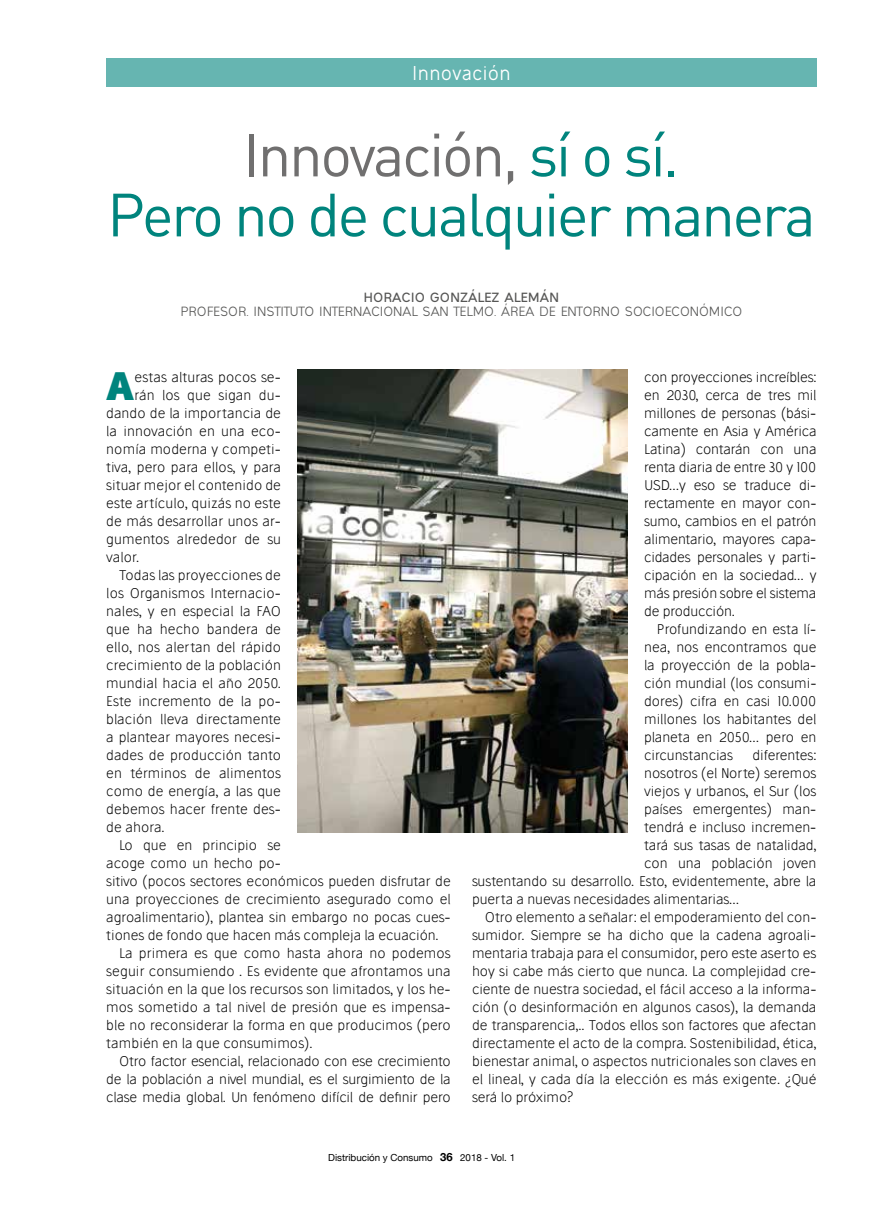
<style>
.page{position:relative;width:893px;height:1212px;background:#fff}
.page>*{position:absolute;margin:0;border:0;box-sizing:border-box;transform-origin:0 0}
.t1{font:60px/60px "DIN";letter-spacing:-.04em;color:#00847d;text-align:center}
.t2{font:700 38.4px "Stilu";color:#00847d}
.t3{font:18px "Ogonek";color:#fff}
.t4{font:300 13.5px/18px "Stilu";color:#000;text-align:justify}
.t5{font:12px "Ogonek";color:#575756}
.t6{font:700 12px "Ogonek";color:#575756}
.t7{font:9.75px "Helvetica Neue";color:#000}
.s1{color:#706f6f}
.s2{font-weight:700;font-size:11.25px}
</style>
<div class="page">
<img style="left:298px;top:370px;width:329px;height:462px">
<div style="left:106px;top:58px;width:710px;height:29px;background:#66b5b1"></div>
<h3 class="t3" style="left:412px;top:60px;width:100px">Innovación</h3>
<h1 class="t1" style="left:107px;top:124px;width:710px"><span class="s1">Innovación,</span> sí o sí.<br>Pero no de cualquier manera</h1>
<p class="t6" style="left:363px;top:288px;width:198px">HORACIO GONZÁLEZ ALEMÁN</p>
<p class="t5" style="left:180px;top:303px;width:563px">PROFESOR. INSTITUTO INTERNACIONAL SAN TELMO. ÁREA DE ENTORNO SOCIOECONÓMICO</p>
<h2 class="t2" style="left:106px;top:360px;width:30px">A</h2>
<p class="t4" style="left:135px;top:368px;width:148px">estas alturas pocos se-</p>
<p class="t4" style="left:135px;top:386px;width:148px">rán los que sigan du-</p>
<p class="t4" style="left:106px;top:404px;width:176px">dando de la importancia de</p>
<p class="t4" style="left:106px;top:422px;width:176px">la innovación en una eco-</p>
<p class="t4" style="left:106px;top:440px;width:176px">nomía moderna y competi-</p>
<p class="t4" style="left:106px;top:458px;width:176px">tiva, pero para ellos, y para</p>
<p class="t4" style="left:106px;top:476px;width:176px">situar mejor el contenido de</p>
<p class="t4" style="left:106px;top:494px;width:176px">este artículo, quizás no este</p>
<p class="t4" style="left:106px;top:512px;width:176px">de más desarrollar unos ar-</p>
<p class="t4" style="left:106px;top:530px;width:176px">gumentos alrededor de su</p>
<p class="t4" style="left:106px;top:548px;width:35px">valor.</p>
<p class="t4" style="left:119px;top:566px;width:163px">Todas las proyecciones de</p>
<p class="t4" style="left:106px;top:584px;width:176px">los Organismos Internacio-</p>
<p class="t4" style="left:106px;top:602px;width:176px">nales, y en especial la FAO</p>
<p class="t4" style="left:106px;top:620px;width:176px">que ha hecho bandera de</p>
<p class="t4" style="left:106px;top:638px;width:176px">ello, nos alertan del rápido</p>
<p class="t4" style="left:106px;top:656px;width:176px">crecimiento de la población</p>
<p class="t4" style="left:106px;top:674px;width:176px">mundial hacia el año 2050.</p>
<p class="t4" style="left:106px;top:692px;width:176px">Este incremento de la po-</p>
<p class="t4" style="left:106px;top:710px;width:176px">blación lleva directamente</p>
<p class="t4" style="left:106px;top:728px;width:176px">a plantear mayores necesi-</p>
<p class="t4" style="left:106px;top:746px;width:176px">dades de producción tanto</p>
<p class="t4" style="left:106px;top:764px;width:176px">en términos de alimentos</p>
<p class="t4" style="left:106px;top:782px;width:176px">como de energía, a las que</p>
<p class="t4" style="left:106px;top:800px;width:176px">debemos hacer frente des-</p>
<p class="t4" style="left:106px;top:818px;width:60px">de ahora.</p>
<p class="t4" style="left:119px;top:836px;width:163px">Lo que en principio se</p>
<p class="t4" style="left:106px;top:854px;width:176px">acoge como un hecho po-</p>
<p class="t4" style="left:106px;top:872px;width:346px">sitivo (pocos sectores económicos pueden disfrutar de</p>
<p class="t4" style="left:106px;top:890px;width:346px">una proyecciones de crecimiento asegurado como el</p>
<p class="t4" style="left:106px;top:908px;width:346px">agroalimentario), plantea sin embargo no pocas cues-</p>
<p class="t4" style="left:106px;top:926px;width:334px">tiones de fondo que hacen más compleja la ecuación.</p>
<p class="t4" style="left:119px;top:944px;width:333px">La primera es que como hasta ahora no podemos</p>
<p class="t4" style="left:106px;top:962px;width:346px">seguir consumiendo . Es evidente que afrontamos una</p>
<p class="t4" style="left:106px;top:980px;width:346px">situación en la que los recursos son limitados, y los he-</p>
<p class="t4" style="left:106px;top:998px;width:346px">mos sometido a tal nivel de presión que es impensa-</p>
<p class="t4" style="left:106px;top:1016px;width:346px">ble no reconsiderar la forma en que producimos (pero</p>
<p class="t4" style="left:106px;top:1034px;width:208px">también en la que consumimos).</p>
<p class="t4" style="left:119px;top:1052px;width:333px">Otro factor esencial, relacionado con ese crecimiento</p>
<p class="t4" style="left:106px;top:1070px;width:346px">de la población a nivel mundial, es el surgimiento de la</p>
<p class="t4" style="left:106px;top:1088px;width:346px">clase media global. Un fenómeno difícil de definir pero</p>
<p class="t4" style="left:644px;top:368px;width:174px">con proyecciones increíbles: en 2030, cerca de tres mil millones de personas (bási&shy;camente en Asia y América Latina) contarán con una renta diaria de entre 30 y 100<br>USD…y eso se traduce di&shy;rectamente en mayor con&shy;sumo, cambios en el patrón alimentario, mayores capa&shy;cidades personales y parti&shy;cipación en la sociedad… y más presión sobre el sistema de producción.</p>
<p class="t4" style="left:644px;top:620px;width:174px;text-indent:13px">Profundizando en esta lí&shy;nea, nos encontramos que la proyección de la pobla&shy;ción mundial (los consumi&shy;dores) cifra en casi 10.000 millones los habitantes del planeta en 2050… pero en circunstancias</p>
<p class="t4" style="left:752px;top:746px;width:65px">diferentes:</p>
<p class="t4" style="left:644px;top:764px;width:174px">nosotros (el Norte) seremos</p>
<p class="t4" style="left:644px;top:782px;width:174px">viejos y urbanos, el Sur (los</p>
<p class="t4" style="left:644px;top:800px;width:174px">países emergentes) man-</p>
<p class="t4" style="left:644px;top:818px;width:174px">tendrá e incluso incremen-</p>
<p class="t4" style="left:644px;top:836px;width:174px">tará sus tasas de natalidad,</p>
<p class="t4" style="left:644px;top:854px;width:174px">con una población joven</p>
<p class="t4" style="left:472px;top:872px;width:346px">sustentando su desarrollo. Esto, evidentemente, abre la</p>
<p class="t4" style="left:472px;top:890px;width:268px">puerta a nuevas necesidades alimentarias…</p>
<p class="t4" style="left:485px;top:908px;width:333px">Otro elemento a señalar: el empoderamiento del con-</p>
<p class="t4" style="left:472px;top:926px;width:346px">sumidor. Siempre se ha dicho que la cadena agroali-</p>
<p class="t4" style="left:472px;top:944px;width:346px">mentaria trabaja para el consumidor, pero este aserto es</p>
<p class="t4" style="left:472px;top:962px;width:346px">hoy si cabe más cierto que nunca. La complejidad cre-</p>
<p class="t4" style="left:472px;top:980px;width:346px">ciente de nuestra sociedad, el fácil acceso a la informa-</p>
<p class="t4" style="left:472px;top:998px;width:346px">ción (o desinformación en algunos casos), la demanda</p>
<p class="t4" style="left:472px;top:1016px;width:346px">de transparencia,.. Todos ellos son factores que afectan</p>
<p class="t4" style="left:472px;top:1034px;width:346px">directamente el acto de la compra. Sostenibilidad, ética,</p>
<p class="t4" style="left:472px;top:1052px;width:346px">bienestar animal, o aspectos nutricionales son claves en</p>
<p class="t4" style="left:472px;top:1070px;width:346px">el lineal, y cada día la elección es más exigente. ¿Qué</p>
<p class="t4" style="left:472px;top:1088px;width:102px">será lo próximo?</p>
<p class="t7" style="left:328px;top:1152px;width:188px">Distribución y Consumo <span class="s2">36</span> 2018 - Vol. 1</p>
</div>
